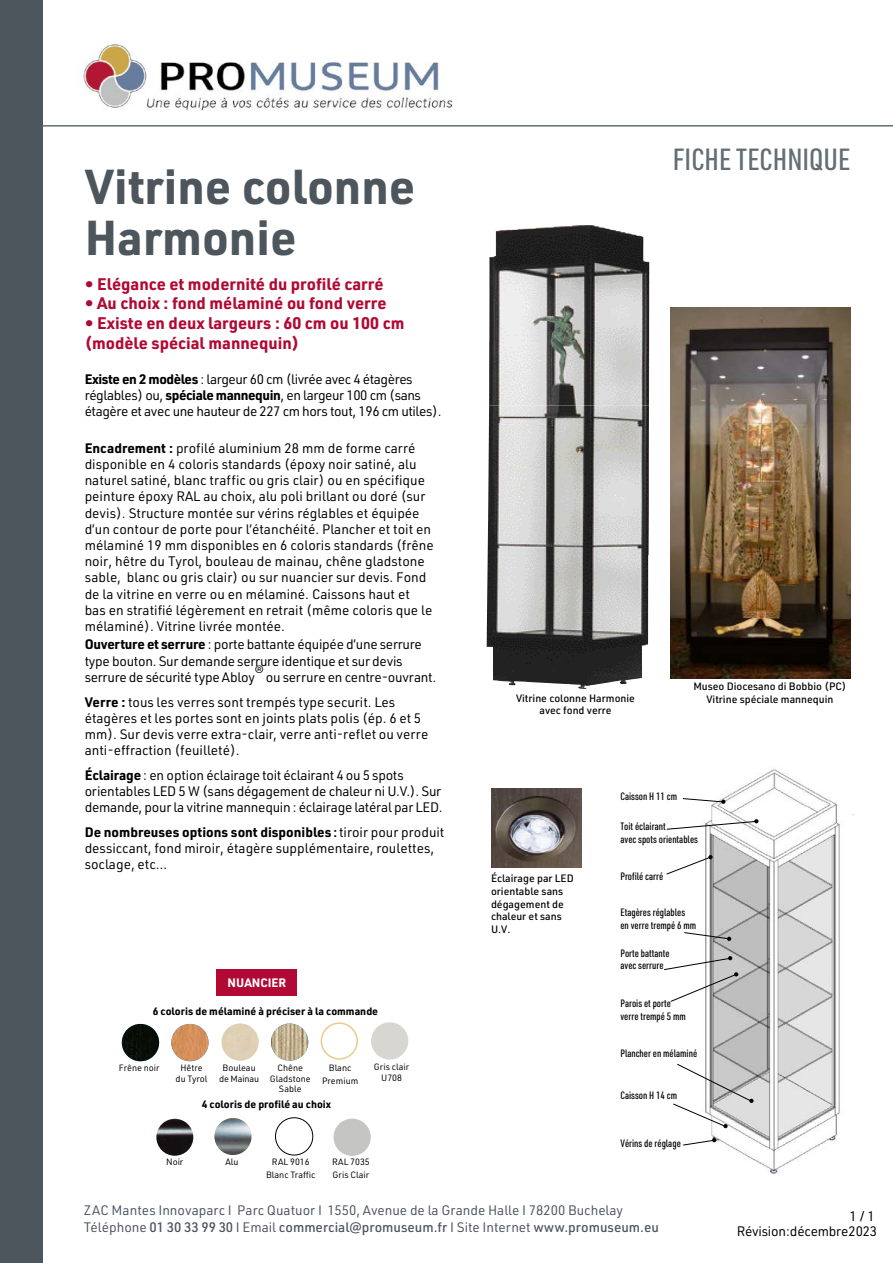
<style>
.page{position:relative;width:893px;height:1263px;background:#fff}
.page>*{position:absolute;margin:0;border:0;box-sizing:border-box;transform-origin:0 0}
.t1{font:700 48px/50.6px "URWDIN";color:#4c565c}
.t2{font:500 30px "URWDIN Cond";color:#636e75}
.t3{font:700 16.5px/19.8px "URWDIN";color:#b10933}
.t4{font:13.5px/16.2px "URWDIN";color:#000}
.t5{font:13.5px/16.2px "URWDIN";letter-spacing:-.02em;color:#000}
.t6{font:13.5px/16.2px "URWDIN";letter-spacing:-.03em;color:#000}
.t7{font:13.5px/16.2px "URWDIN";color:#4c565c}
.t8{font:700 12px "URWDIN";color:#fff}
.t9{font:500 10.5px/12.6px "URWDIN Cond";color:#000}
.t10{font:500 10.5px/12.6px "URWDIN";color:#000;text-align:center}
.t11{font:700 10.5px "URWDIN";color:#000}
.t12{font:9px/10.8px "URWDIN";color:#000;text-align:center}
.s1{font-weight:700}
.s2{font-family:"URWDIN Cond";font-weight:700}
.s3{font-weight:500}
</style>
<div class="page">
<div style="left:0;top:15px;width:43px;height:1248px;background:#4c565c"></div>
<hr style="left:43px;top:125px;width:850px;height:2px;background:#636e75">
<img style="left:83px;top:40px;width:370px;height:71px">
<img style="left:489px;top:225px;width:161px;height:180px">
<img style="left:487px;top:405px;width:162px;height:284px">
<div style="left:217px;top:969px;width:80px;height:27px;background:#b10933"></div>
<img style="left:491px;top:789px;width:91px;height:79px">
<img style="left:671px;top:308px;width:179px;height:370px">
<img style="left:705px;top:769px;width:149px;height:405px">
<svg style="left:682px;top:798px;width:43px;height:6px"></svg>
<svg style="left:664px;top:956px;width:74px;height:46px"></svg>
<svg style="left:666px;top:855px;width:47px;height:20px"></svg>
<svg style="left:684px;top:932px;width:47px;height:9px"></svg>
<svg style="left:683px;top:1138px;width:33px;height:8px"></svg>
<svg style="left:673px;top:1063px;width:81px;height:65px"></svg>
<svg style="left:666px;top:819px;width:92px;height:11px"></svg>
<img style="left:122px;top:1024px;width:37px;height:37px;border-radius:19px">
<img style="left:171px;top:1024px;width:38px;height:37px;border-radius:19px">
<img style="left:271px;top:1023px;width:37px;height:38px;border-radius:19px">
<img style="left:221px;top:1023px;width:38px;height:38px;border-radius:19px">
<div style="left:321px;top:1022px;width:37px;height:38px;border:2px solid #e9cb8b;border-radius:50%"></div>
<img style="left:371px;top:1022px;width:37px;height:37px;border-radius:19px">
<img style="left:156px;top:1119px;width:37px;height:37px;border-radius:18px">
<img style="left:215px;top:1118px;width:36px;height:37px;border-radius:18px">
<div style="left:275px;top:1117px;width:38px;height:38px;border:1px solid #020203;border-radius:50%"></div>
<div style="left:333px;top:1118px;width:38px;height:38px;background:#c5c6c4;border-radius:19px"></div>
<h1 class="t1" style="left:85px;top:160px;width:332px">Vitrine colonne<br>Harmonie</h1>
<p class="t3" style="left:85px;top:273px;width:300px">• Elégance et modernité du profilé carré</p>
<p class="t3" style="left:85px;top:293px;width:303px">• Au choix : fond mélaminé ou fond verre</p>
<p class="t3" style="left:85px;top:313px;width:321px">• Existe en deux largeurs : 60 cm ou 100 cm (modèle spécial mannequin)</p>
<p class="t6" style="left:85px;top:370px;width:358px"><span class="s1">Existe en 2 modèles</span> : largeur 60 cm (livrée avec 4 étagères réglables) ou, <span class="s1">spéciale mannequin</span>, en largeur 100 cm (sans étagère et avec une hauteur de 227 cm hors tout, 196 cm utiles).</p>
<p class="t4" style="left:85px;top:439px;width:351px"><span class="s1">Encadrement :</span> profilé aluminium 28 mm de forme carré disponible en 4 coloris standards (époxy noir satiné, alu naturel satiné, blanc traffic ou gris clair) ou en spécifique peinture époxy RAL au choix, alu poli brillant ou doré (sur devis). Structure montée sur vérins réglables et équipée d’un contour de porte pour l’étanchéité. Plancher et toit en mélaminé 19 mm disponibles en 6 coloris standards (frêne noir, hêtre du Tyrol, bouleau de mainau, chêne gladstone sable, blanc ou gris clair) ou sur nuancier sur devis. Fond de la vitrine en verre ou en mélaminé. Caissons haut et bas en stratifié légèrement en retrait (même coloris que le mélaminé). Vitrine livrée montée.</p>
<p class="t5" style="left:85px;top:636px;width:353px"><span class="s1">Ouverture et serrure</span> : porte battante équipée d’une serrure type bouton. Sur demande serrure identique et sur devis serrure de sécurité type Abloy® ou serrure en centre-ouvrant.</p>
<p class="t4" style="left:85px;top:693px;width:345px"><span class="s1">Verre :</span> tous les verres sont trempés type securit. Les étagères et les portes sont en joints plats polis (ép. 6 et 5 mm). Sur devis verre extra-clair, verre anti-reflet ou verre anti-effraction (feuilleté).</p>
<p class="t5" style="left:85px;top:766px;width:360px"><span class="s1">Éclairage</span> : en option éclairage toit éclairant 4 ou 5 spots orientables LED 5 W (sans dégagement de chaleur ni U.V.). Sur demande, pour la vitrine mannequin : éclairage latéral par LED.</p>
<p class="t4" style="left:85px;top:824px;width:361px"><span class="s1">De nombreuses options sont disponibles</span> <span class="s2">:</span> tiroir pour produit dessiccant, fond miroir, étagère supplémentaire, roulettes, soclage, etc…</p>
<p class="t8" style="left:228px;top:974px;width:60px">NUANCIER</p>
<p class="t11" style="left:153px;top:1004px;width:227px">6 coloris de mélaminé à préciser à la commande</p>
<p class="t12" style="left:119px;top:1062px;width:42px">Frêne noir</p>
<p class="t12" style="left:176px;top:1062px;width:33px">Hêtre du Tyrol</p>
<p class="t12" style="left:219px;top:1062px;width:42px">Bouleau de Mainau</p>
<p class="t12" style="left:270px;top:1062px;width:42px">Chêne<br>Gladstone<br>Sable</p>
<p class="t12" style="left:322px;top:1061px;width:38px;line-height:12.9px">Blanc<br>Premium</p>
<p class="t11" style="left:202px;top:1097px;width:131px">4 coloris de profilé au choix</p>
<p class="t12" style="left:374px;top:1061px;width:37px">Gris clair<br>U708</p>
<p class="t12" style="left:166px;top:1156px;width:19px">Noir</p>
<p class="t12" style="left:226px;top:1156px;width:15px">Alu</p>
<p class="t12" style="left:266px;top:1155px;width:51px;line-height:12.9px">RAL 9016<br>Blanc Traffic</p>
<p class="t12" style="left:332px;top:1155px;width:39px;line-height:12.9px;text-align:left">RAL 7035<br>Gris Clair</p>
<h2 class="t2" style="left:673px;top:139px;width:179px">FICHE TECHNIQUE</h2>
<p class="t10" style="left:516px;top:691px;width:120px">Vitrine colonne Harmonie avec fond verre</p>
<p class="t10" style="left:693px;top:680px;width:155px">Museo Diocesano di Bobbio (PC)<br>Vitrine spéciale mannequin</p>
<p class="t9" style="left:620px;top:789px;width:58px">Caisson H 11 cm</p>
<p class="t10" style="left:491px;top:872px;width:84px;text-align:left">Éclairage par LED orientable sans dégagement de chaleur et sans<br>U.V.</p>
<p class="t9" style="left:620px;top:820px;width:79px">Toit éclairant<br>avec spots orientables</p>
<p class="t9" style="left:620px;top:870px;width:44px">Profilé carré</p>
<p class="t9" style="left:620px;top:906px;width:77px">Etagères réglables en verre trempé 6 mm</p>
<p class="t9" style="left:620px;top:946px;width:51px">Porte battante avec serrure</p>
<p class="t9" style="left:620px;top:997px;width:67px">Parois et porte verre trempé 5 mm</p>
<p class="t9" style="left:620px;top:1046px;width:78px">Plancher en mélaminé</p>
<p class="t9" style="left:620px;top:1088px;width:58px">Caisson H 14 cm</p>
<p class="t9" style="left:620px;top:1136px;width:62px">Vérins de réglage</p>
<p class="t7" style="left:84px;top:1202px;width:576px">ZAC Mantes Innovaparc I Parc Quatuor I 1550, Avenue de la Grande Halle I 78200 Buchelay<br>Téléphone <span class="s3">01 30 33 99 30</span> I Email <span class="s3">commercial@promuseum.fr</span> I Site Internet <span class="s3">www.promuseum.eu</span></p>
<p class="t5" style="left:737px;top:1208px;width:142px;line-height:14.9px;text-align:right">1 / 1<br>Révision : décembre 2023</p>
</div>
